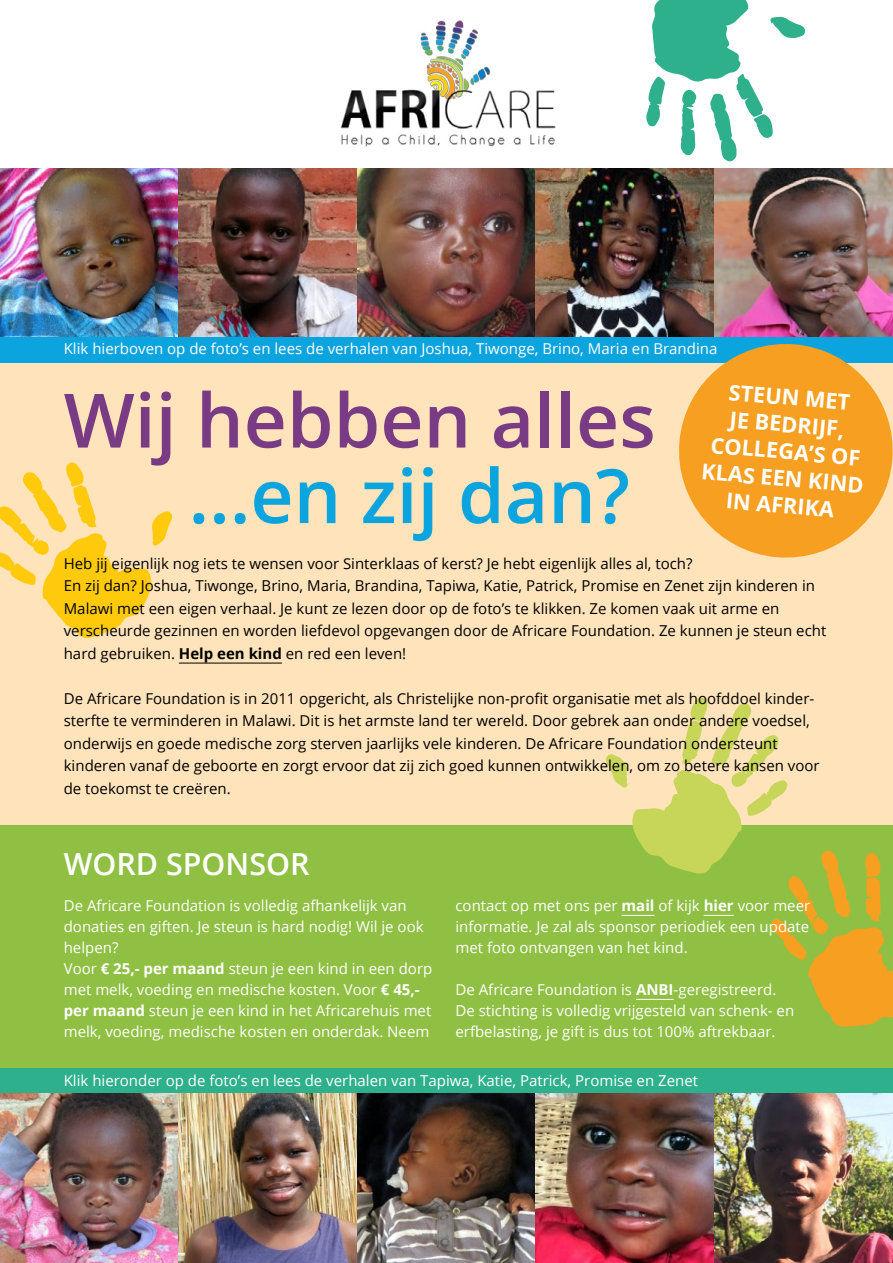
<style>
.page{position:relative;width:893px;height:1263px;background:#fff}
.page>*{position:absolute;margin:0;border:0;box-sizing:border-box;transform-origin:0 0}
.t1{font:600 75px "Open Sans";color:#7a3b85}
.t2{font:600 75px "Open Sans";color:#0ca4de}
.t3{font:600 30.45px "Open Sans";color:#fff}
.t4{font:700 21.75px/27px "Open Sans";color:#fff;text-align:center}
.t5{font:15px/22.5px "Open Sans";color:#000}
.t6{font:15px/21px "Open Sans";color:#fff}
.s1{font-weight:700}
</style>
<div class="page">
<div style="left:0;top:170px;width:893px;height:1093px;background:#fee3bb"></div>
<div style="left:0;top:825px;width:893px;height:244px;background:#8fc044"></div>
<img style="left:340px;top:20px;width:216px;height:127px">
<img style="left:0;top:168px;width:893px;height:169px">
<div style="left:0;top:337px;width:893px;height:26px;background:#0ca4de"></div>
<div style="left:0;top:1068px;width:893px;height:26px;background:#2db08b"></div>
<img style="left:0;top:1094px;width:893px;height:169px">
<svg style="left:679px;top:344px;width:214px;height:214px;fill:#f69f20"></svg>
<svg style="left:0;top:462px;width:172px;height:176px"></svg>
<hr style="left:179px;top:663px;width:103px;height:1px;background:#000">
<svg style="left:646px;top:0;width:159px;height:162px"></svg>
<svg style="left:606px;top:697px;width:287px;height:330px"></svg>
<hr style="left:621px;top:915px;width:33px;height:1px;background:#fff">
<hr style="left:704px;top:915px;width:30px;height:1px;background:#fff">
<hr style="left:636px;top:999px;width:38px;height:1px;background:#fff">
<p class="t6" style="left:64px;top:338px;width:655px">Klik hierboven op de foto’s en lees de verhalen van Joshua, Tiwonge, Brino, Maria en Brandina</p>
<h1 class="t1" style="left:64px;top:369px;width:593px">Wij hebben alles</h1>
<h1 class="t2" style="left:189px;top:444px;width:443px">...en zij dan?</h1>
<h3 class="t4" style="left:710px;top:376px;width:164px;rotate:5deg">STEUN MET<br>JE BEDRIJF,<br>COLLEGA’S OF<br>KLAS EEN KIND<br>IN AFRIKA</h3>
<p class="t5" style="left:64px;top:551px;width:764px">Heb jij eigenlijk nog iets te wensen voor Sinterklaas of kerst? Je hebt eigenlijk alles al, toch?<br>En zij dan? Joshua, Tiwonge, Brino, Maria, Brandina, Tapiwa, Katie, Patrick, Promise en Zenet zijn kinderen in Malawi met een eigen verhaal. Je kunt ze lezen door op de foto’s te klikken. Ze komen vaak uit arme en verscheurde gezinnen en worden liefdevol opgevangen door de Africare Foundation. Ze kunnen je steun echt hard gebruiken. <span class="s1">Help een kind</span> en red een leven!</p>
<p class="t5" style="left:64px;top:686px;width:757px">De Africare Foundation is in 2011 opgericht, als Christelijke non-profit organisatie met als hoofddoel kinder&shy;sterfte te verminderen in Malawi. Dit is het armste land ter wereld. Door gebrek aan onder andere voedsel, onderwijs en goede medische zorg sterven jaarlijks vele kinderen. De Africare Foundation ondersteunt kinderen vanaf de geboorte en zorgt ervoor dat zij zich goed kunnen ontwikkelen, om zo betere kansen voor de toekomst te creëren.</p>
<h2 class="t3" style="left:64px;top:843px;width:247px">WORD SPONSOR</h2>
<p class="t6" style="left:64px;top:894px;width:370px">De Africare Foundation is volledig afhankelijk van donaties en giften. Je steun is hard nodig! Wil je ook helpen?<br>Voor <span class="s1">€ 25,- per maand</span> steun je een kind in een dorp met melk, voeding en medische kosten. Voor <span class="s1">€ 45,- per maand</span> steun je een kind in het Africarehuis met melk, voeding, medische kosten en onderdak. Neem</p>
<p class="t6" style="left:455px;top:894px;width:356px;text-align:justify">contact op met ons per <span class="s1">mail</span> of kijk <span class="s1">hier</span> voor meer informatie. Je zal als sponsor periodiek een update met foto ontvangen van het kind.</p>
<p class="t6" style="left:455px;top:978px;width:340px">De Africare Foundation is <span class="s1">ANBI</span>-geregistreerd.<br>De stichting is volledig vrijgesteld van schenk- en erfbelasting, je gift is dus tot 100% aftrekbaar.</p>
<p class="t6" style="left:64px;top:1069px;width:636px">Klik hieronder op de foto’s en lees de verhalen van Tapiwa, Katie, Patrick, Promise en Zenet</p>
</div>
